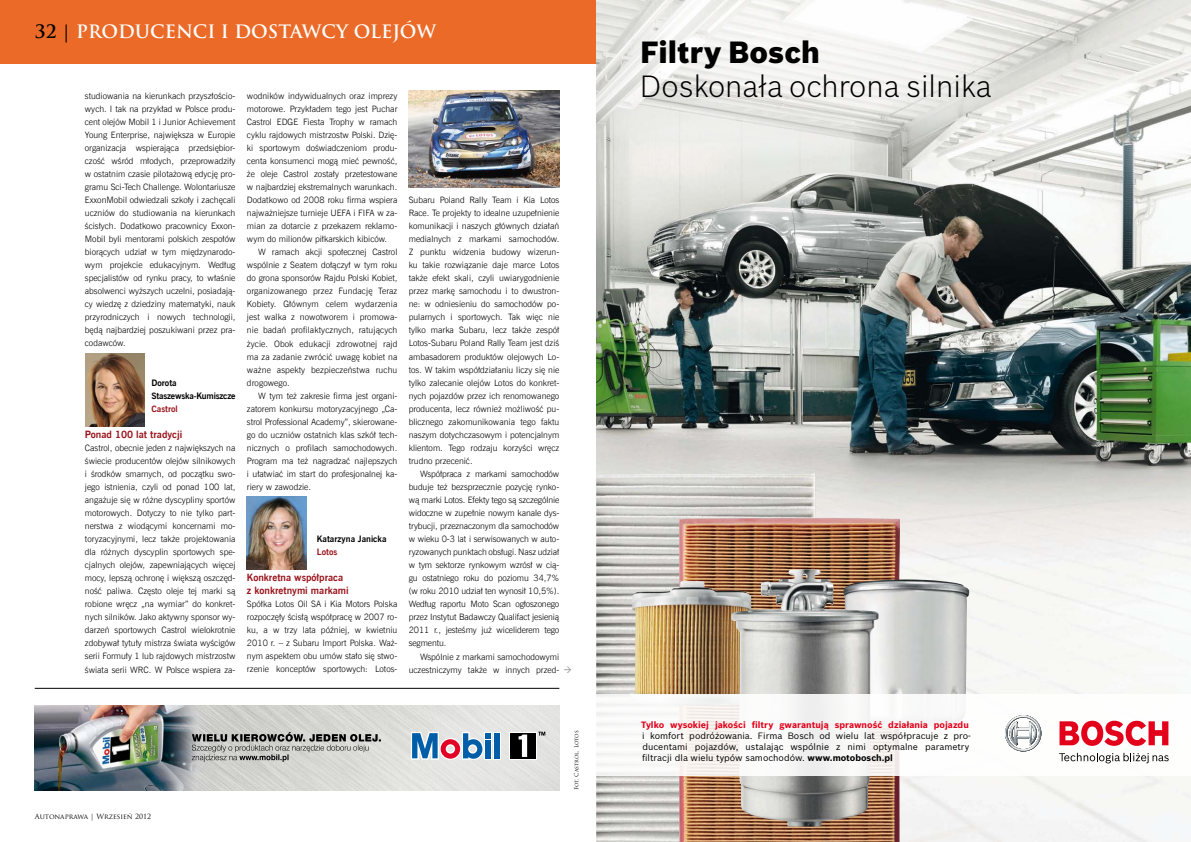
<style>
.page{position:relative;width:1191px;height:842px;background:#fff}
.page>*{position:absolute;margin:0;border:0;box-sizing:border-box;transform-origin:0 0}
.t1{font:300 30px "Bosch Sans";color:#000}
.t2{font:900 30px "Bosch Sans";color:#000}
.t3{font:700 18px "Trajan Pro";color:#fff}
.t4{font:700 10px/13px "News Goth EU";color:#9a141c}
.t5{font:9px/11px "Bosch Sans";color:#000}
.t6{font:700 9px "Bosch Sans";color:#e2001a}
.t7{font:8.8px/13px "News Goth Lt EU";color:#000;text-align:justify}
.t8{font:700 8.8px/13px "News Goth EU";letter-spacing:-.01em;color:#000}
.t9{font:700 8.8px "News Goth EU";color:#9a141c}
.t10{font:7px "Trajan Pro";color:#000}
.t11{font:5.5px "Trajan Pro";letter-spacing:-.01em;color:#000}
.s1{color:#000}
.s2{font-weight:700}
</style>
<div class="page">
<div style="left:0;top:0;width:595px;height:64px;background:#eb6a27"></div>
<img style="left:596px;top:0;width:595px;height:842px">
<img style="left:596px;top:473px;width:219px;height:369px">
<img style="left:679px;top:518px;width:221px;height:324px">
<img style="left:630px;top:581px;width:101px;height:113px">
<img style="left:878px;top:579px;width:91px;height:115px">
<img style="left:731px;top:569px;width:147px;height:257px">
<div style="left:596px;top:694px;width:595px;height:82px;background:#fff"></div>
<svg style="left:1005px;top:715px;width:36px;height:37px"></svg>
<svg style="left:1059px;top:721px;width:109px;height:25px"></svg>
<svg style="left:1059px;top:753px;width:109px;height:10px"></svg>
<svg style="left:596px;top:0;width:407px;height:163px;fill:#eeeeeb"></svg>
<img style="left:35px;top:705px;width:524px;height:85px">
<div style="left:509px;top:732px;width:28px;height:28px;background:#000"></div>
<div style="left:484px;top:732px;width:8px;height:28px;background:#fff"></div>
<div style="left:493px;top:732px;width:8px;height:28px;background:#005ea8"></div>
<svg style="left:411px;top:732px;width:80px;height:28px"></svg>
<svg style="left:518px;top:734px;width:9px;height:23px"></svg>
<svg style="left:538px;top:732px;width:7px;height:4px"></svg>
<svg style="left:192px;top:732px;width:189px;height:30px;background:#a7a8a4"></svg>
<hr style="left:35px;top:688px;width:524px;height:1px;background:#000">
<img style="left:247px;top:496px;width:59px;height:74px">
<img style="left:409px;top:90px;width:150px;height:97px">
<img style="left:85px;top:353px;width:59px;height:74px">
<h2 class="t3" style="left:35px;top:20px;width:403px"><span class="s1">32 |</span> PRODUCENCI I DOSTAWCY OLEJÓW</h2>
<p class="t7" style="left:85px;top:89px;width:152px">studiowania na kierunkach przyszłościo&shy;wych. I tak na przykład w Polsce produ&shy;cent olejów Mobil 1 i Junior Achievement Young Enterprise, największa w Europie organizacja wspierająca przedsiębior&shy;czość wśród młodych, przeprowadziły w ostatnim czasie pilotażową edycję pro&shy;gramu Sci-Tech Challenge. Wolontariusze ExxonMobil odwiedzali szkoły i zachęcali uczniów do studiowania na kierunkach ścisłych. Dodatkowo pracownicy Exxon-Mobil byli mentorami polskich zespołów biorących udział w tym międzynarodo&shy;wym projekcie edukacyjnym. Według specjalistów od rynku pracy, to właśnie absolwenci wyższych uczelni, posiadają&shy;cy wiedzę z dziedziny matematyki, nauk przyrodniczych i nowych technologii, będą najbardziej poszukiwani przez pra&shy;codawców.</p>
<p class="t8" style="left:151px;top:376px;width:86px">Dorota<br>Staszewska-Kumiszcze</p>
<p class="t9" style="left:151px;top:403px;width:28px">Castrol</p>
<p class="t4" style="left:85px;top:428px;width:99px">Ponad 100 lat tradycji</p>
<p class="t7" style="left:85px;top:441px;width:152px">Castrol, obecnie jeden z największych na świecie producentów olejów silnikowych i środków smarnych, od początku swo&shy;jego istnienia, czyli od ponad 100 lat, angażuje się w różne dyscypliny sportów motorowych. Dotyczy to nie tylko part&shy;nerstwa z wiodącymi koncernami mo&shy;toryzacyjnymi, lecz także projektowania dla różnych dyscyplin sportowych spe&shy;cjalnych olejów, zapewniających więcej mocy, lepszą ochronę i większą oszczęd&shy;ność paliwa. Często oleje tej marki są robione wręcz „na wymiar” do konkret&shy;nych silników. Jako aktywny sponsor wy&shy;darzeń sportowych Castrol wielokrotnie zdobywał tytuły mistrza świata wyścigów serii Formuły 1 lub rajdowych mistrzostw świata serii WRC. W Polsce wspiera za-</p>
<p class="t7" style="left:247px;top:89px;width:152px">wodników indywidualnych oraz imprezy motorowe. Przykładem tego jest Puchar Castrol EDGE Fiesta Trophy w ramach cyklu rajdowych mistrzostw Polski. Dzię&shy;ki sportowym doświadczeniom produ&shy;centa konsumenci mogą mieć pewność, że oleje Castrol zostały przetestowane w najbardziej ekstremalnych warunkach.<br>Dodatkowo od 2008 roku firma wspiera najważniejsze turnieje UEFA i FIFA w za&shy;mian za dotarcie z przekazem reklamo&shy;wym do milionów piłkarskich kibiców.</p>
<p class="t7" style="left:247px;top:246px;width:152px;text-indent:11px">W ramach akcji społecznej Castrol wspólnie z Seatem dołączył w tym roku do grona sponsorów Rajdu Polski Kobiet, organizowanego przez Fundację Teraz Kobiety. Głównym celem wydarzenia jest walka z nowotworem i promowa&shy;nie badań profilaktycznych, ratujących życie. Obok edukacji zdrowotnej rajd ma za zadanie zwrócić uwagę kobiet na ważne aspekty bezpieczeństwa ruchu drogowego.</p>
<p class="t7" style="left:247px;top:389px;width:152px;text-indent:11px">W tym też zakresie firma jest organi&shy;zatorem konkursu motoryzacyjnego „Ca&shy;strol Professional Academy”, skierowane&shy;go do uczniów ostatnich klas szkół tech&shy;nicznych o profilach samochodowych.<br>Program ma też nagradzać najlepszych i ułatwiać im start do profesjonalnej ka&shy;riery w zawodzie.</p>
<p class="t8" style="left:317px;top:533px;width:71px">Katarzyna Janicka</p>
<p class="t9" style="left:317px;top:546px;width:22px">Lotos</p>
<p class="t4" style="left:247px;top:571px;width:103px">Konkretna współpraca z konkretnymi markami</p>
<p class="t7" style="left:247px;top:598px;width:152px">Spółka Lotos Oil SA i Kia Motors Polska rozpoczęły ścisłą współpracę w 2007 ro&shy;ku, a w trzy lata później, w kwietniu 2010 r. – z Subaru Import Polska. Waż&shy;nym aspektem obu umów stało się stwo&shy;rzenie konceptów sportowych: Lotos-</p>
<p class="t7" style="left:409px;top:193px;width:152px">Subaru Poland Rally Team i Kia Lotos Race. Te projekty to idealne uzupełnienie komunikacji i naszych głównych działań medialnych z markami samochodów.<br>Z punktu widzenia budowy wizerun&shy;ku takie rozwiązanie daje marce Lotos także efekt skali, czyli uwiarygodnienie przez markę samochodu i to dwustron&shy;ne: w odniesieniu do samochodów po&shy;pularnych i sportowych. Tak więc nie tylko marka Subaru, lecz także zespół Lotos-Subaru Poland Rally Team jest dziś ambasadorem produktów olejowych Lo&shy;tos. W takim współdziałaniu liczy się nie tylko zalecanie olejów Lotos do konkret&shy;nych pojazdów przez ich renomowanego producenta, lecz również możliwość pu&shy;blicznego zakomunikowania tego faktu naszym dotychczasowym i potencjalnym klientom. Tego rodzaju korzyści wręcz trudno przecenić.</p>
<p class="t7" style="left:409px;top:467px;width:152px;text-indent:11px">Współpraca z markami samochodów buduje też bezsprzecznie pozycję rynko&shy;wą marki Lotos. Efekty tego są szczególnie widoczne w zupełnie nowym kanale dys&shy;trybucji, przeznaczonym dla samochodów w wieku 0-3 lat i serwisowanych w auto&shy;ryzowanych punktach obsługi. Nasz udział w tym sektorze rynkowym wzrósł w cią&shy;gu ostatniego roku do poziomu 34,7% (w roku 2010 udział ten wynosił 10,5%).<br>Według raportu Moto Scan ogłoszonego przez Instytut Badawczy Qualifact jesienią 2011 r., jesteśmy już wiceliderem tego segmentu.</p>
<p class="t7" style="left:409px;top:650px;width:152px;text-align:right">Wspólnie z markami samochodowymi uczestniczymy także w innych przed-</p>
<p class="t10" style="left:35px;top:812px;width:118px">Autonaprawa | Wrzesień 2012</p>
<p class="t11" style="left:573px;top:790px;width:61px;rotate:-90deg">Fot. Castrol, Lotos</p>
<h1 class="t2" style="left:640px;top:30px;width:181px">Filtry Bosch</h1>
<h1 class="t1" style="left:640px;top:66px;width:353px">Doskonała ochrona silnika</h1>
<p class="t6" style="left:641px;top:718px;width:329px">Tylko wysokiej jakości filtry gwarantują sprawność działania pojazdu</p>
<p class="t5" style="left:642px;top:729px;width:330px">i komfort podróżowania. Firma Bosch od wielu lat współpracuje z pro&shy;ducentami pojazdów, ustalając wspólnie z nimi optymalne parametry filtracji dla wielu typów samochodów. <span class="s2">www.motobosch.pl</span></p>
</div>
